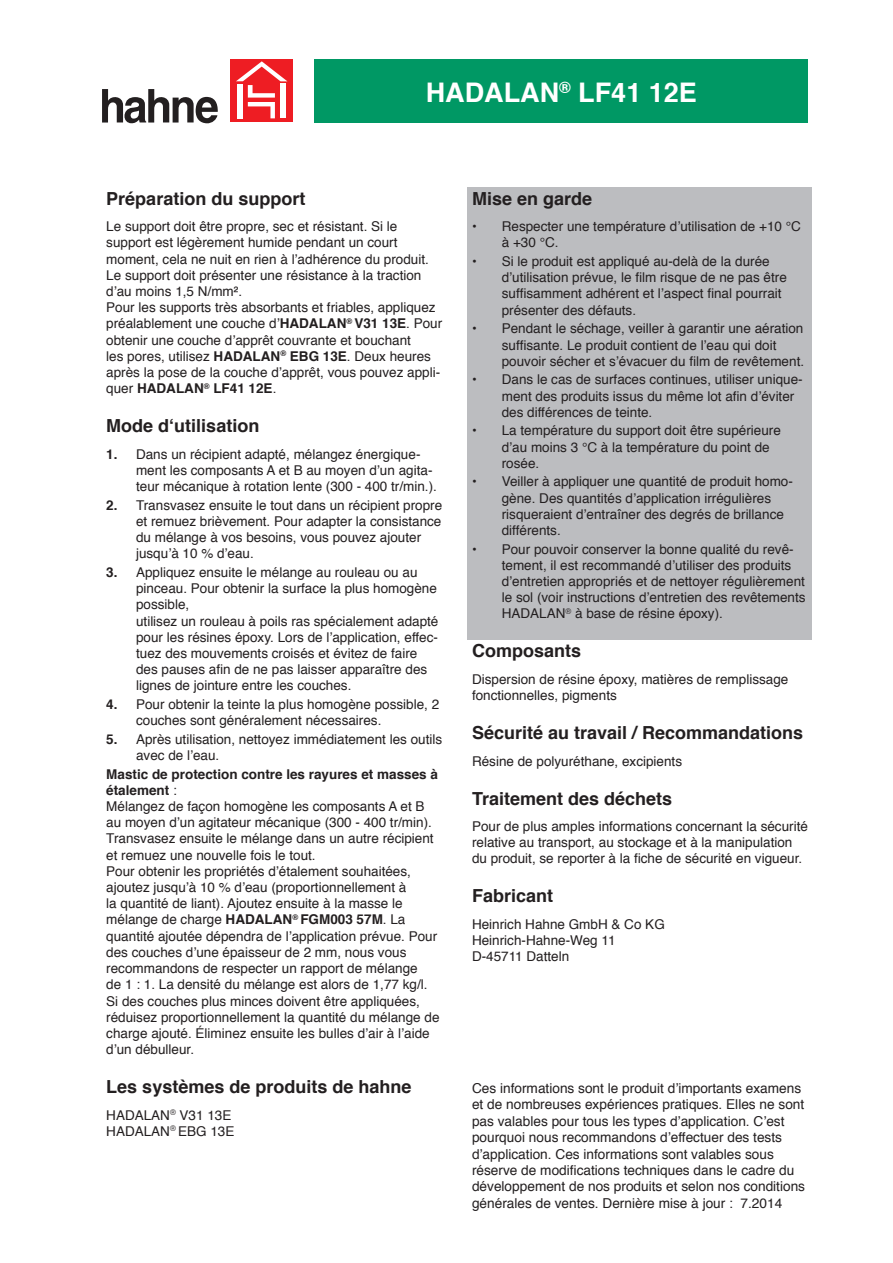
<style>
.page{position:relative;width:893px;height:1263px;background:#fff}
.page>*{position:absolute;margin:0;border:0;box-sizing:border-box;transform-origin:0 0}
.t1{font:700 27px "Helvetica";color:#fff}
.t2{font:700 18px "Helvetica";color:#231f20}
.t3{font:13.65px/16.4px "Helvetica";color:#231f20}
.t4{font:13.5px/16.2px "Helvetica";color:#231f20}
.t5{font:700 13.5px/16.2px "Helvetica";color:#231f20}
.s1{font-weight:700}
.s2{font-weight:400}
</style>
<div class="page">
<div style="left:230px;top:60px;width:63px;height:62px;background:#ee1d23"></div>
<svg style="left:236px;top:61px;width:51px;height:57px"></svg>
<div style="left:238px;top:84px;width:5px;height:34px;background:#fff"></div>
<div style="left:280px;top:84px;width:5px;height:34px;background:#fff"></div>
<svg style="left:102px;top:89px;width:116px;height:34px"></svg>
<div style="left:315px;top:60px;width:493px;height:63px;background:#009864"></div>
<div style="left:468px;top:187px;width:344px;height:30px;background:#bcbdc0"></div>
<div style="left:468px;top:217px;width:30px;height:35px;background:#bcbdc0"></div>
<div style="left:497px;top:217px;width:315px;height:35px;background:#bcbdc0"></div>
<div style="left:468px;top:252px;width:30px;height:67px;background:#bcbdc0"></div>
<div style="left:497px;top:252px;width:315px;height:67px;background:#bcbdc0"></div>
<div style="left:468px;top:319px;width:30px;height:51px;background:#bcbdc0"></div>
<div style="left:497px;top:319px;width:315px;height:51px;background:#bcbdc0"></div>
<div style="left:468px;top:370px;width:30px;height:51px;background:#bcbdc0"></div>
<div style="left:497px;top:370px;width:315px;height:51px;background:#bcbdc0"></div>
<div style="left:468px;top:421px;width:30px;height:51px;background:#bcbdc0"></div>
<div style="left:497px;top:421px;width:315px;height:51px;background:#bcbdc0"></div>
<div style="left:468px;top:472px;width:30px;height:68px;background:#bcbdc0"></div>
<div style="left:497px;top:472px;width:315px;height:68px;background:#bcbdc0"></div>
<div style="left:468px;top:539px;width:30px;height:84px;background:#bcbdc0"></div>
<div style="left:497px;top:539px;width:315px;height:84px;background:#bcbdc0"></div>
<div style="left:468px;top:623px;width:344px;height:17px;background:#bcbdc0"></div>
<p class="t1" style="left:426px;top:70px;width:273px">HADALAN<sup>®</sup> LF41 12E</p>
<p class="t2" style="left:106px;top:184px;width:201px">Préparation du support</p>
<p class="t4" style="left:106px;top:219px;width:324px">Le support doit être propre, sec et résistant. Si le support est légèrement humide pendant un court moment, cela ne nuit en rien à l’adhérence du produit.<br>Le support doit présenter une résistance à la traction d’au moins 1,5 N/mm².</p>
<p class="t4" style="left:106px;top:300px;width:337px">Pour les supports très absorbants et friables, appliquez préalablement une couche d’<span class="s1">HADALAN</span><sup>®</sup> <span class="s1">V31 13E</span>. Pour obtenir une couche d’apprêt couvrante et bouchant<br>les pores, utilisez <span class="s1">HADALAN</span><sup>®</sup> <span class="s1">EBG 13E</span>. Deux heures après la pose de la couche d’apprêt, vous pouvez appli&shy;quer <span class="s1">HADALAN</span><sup>®</sup> <span class="s1">LF41 12E</span>.</p>
<p class="t2" style="left:106px;top:411px;width:155px">Mode d‘utilisation</p>
<p class="t5" style="left:106px;top:446px;width:13px">1.</p>
<p class="t4" style="left:136px;top:446px;width:302px">Dans un récipient adapté, mélangez énergique&shy;ment les composants A et B au moyen d’un agita&shy;teur mécanique à rotation lente (300 - 400 tr/min.).</p>
<p class="t5" style="left:106px;top:497px;width:13px">2.</p>
<p class="t4" style="left:136px;top:497px;width:308px">Transvasez ensuite le tout dans un récipient propre et remuez brièvement. Pour adapter la consistance du mélange à vos besoins, vous pouvez ajouter jusqu’à 10 % d’eau.</p>
<p class="t5" style="left:106px;top:564px;width:13px">3.</p>
<p class="t4" style="left:136px;top:564px;width:302px">Appliquez ensuite le mélange au rouleau ou au pinceau. Pour obtenir la surface la plus homogène possible,</p>
<p class="t4" style="left:136px;top:613px;width:304px">utilisez un rouleau à poils ras spécialement adapté pour les résines époxy. Lors de l’application, effec&shy;tuez des mouvements croisés et évitez de faire des pauses afin de ne pas laisser apparaître des lignes de jointure entre les couches.</p>
<p class="t5" style="left:106px;top:696px;width:13px">4.</p>
<p class="t4" style="left:136px;top:696px;width:305px">Pour obtenir la teinte la plus homogène possible, 2 couches sont généralement nécessaires.</p>
<p class="t5" style="left:106px;top:731px;width:13px">5.</p>
<p class="t4" style="left:136px;top:731px;width:308px">Après utilisation, nettoyez immédiatement les outils avec de l’eau.</p>
<p class="t5" style="left:106px;top:766px;width:333px">Mastic de protection contre les rayures et masses à étalement <span class="s2">:</span></p>
<p class="t4" style="left:106px;top:799px;width:329px">Mélangez de façon homogène les composants A et B au moyen d’un agitateur mécanique (300 - 400 tr/min).<br>Transvasez ensuite le mélange dans un autre récipient et remuez une nouvelle fois le tout.</p>
<p class="t4" style="left:106px;top:863px;width:335px">Pour obtenir les propriétés d’étalement souhaitées, ajoutez jusqu’à 10 % d’eau (proportionnellement à<br>la quantité de liant). Ajoutez ensuite à la masse le mélange de charge <span class="s1">HADALAN</span><sup>®</sup> <span class="s1">FGM003 57M</span>. La quantité ajoutée dépendra de l’application prévue. Pour des couches d’une épaisseur de 2 mm, nous vous recommandons de respecter un rapport de mélange<br>de 1 : 1. La densité du mélange est alors de 1,77 kg/l.<br>Si des couches plus minces doivent être appliquées, réduisez proportionnellement la quantité du mélange de charge ajouté. Éliminez ensuite les bulles d’air à l’aide d’un débulleur.</p>
<p class="t2" style="left:106px;top:1072px;width:307px">Les systèmes de produits de hahne</p>
<p class="t4" style="left:106px;top:1107px;width:127px">HADALAN<sup>®</sup> V31 13E</p>
<p class="t4" style="left:106px;top:1123px;width:130px">HADALAN<sup>®</sup> EBG 13E</p>
<p class="t2" style="left:472px;top:184px;width:122px">Mise en garde</p>
<p class="t5" style="left:472px;top:219px;width:6px">•</p>
<p class="t4" style="left:502px;top:219px;width:301px">Respecter une température d’utilisation de +10 °C à +30 °C.</p>
<p class="t5" style="left:472px;top:253px;width:6px">•</p>
<p class="t4" style="left:502px;top:254px;width:287px">Si le produit est appliqué au-delà de la durée d’utilisation prévue, le film risque de ne pas être suffisamment adhérent et l’aspect final pourrait présenter des défauts.</p>
<p class="t5" style="left:472px;top:321px;width:6px">•</p>
<p class="t4" style="left:502px;top:321px;width:304px">Pendant le séchage, veiller à garantir une aération suffisante. Le produit contient de l’eau qui doit pouvoir sécher et s’évacuer du film de revêtement.</p>
<p class="t5" style="left:472px;top:372px;width:6px">•</p>
<p class="t4" style="left:502px;top:372px;width:302px">Dans le cas de surfaces continues, utiliser unique&shy;ment des produits issus du même lot afin d’éviter des différences de teinte.</p>
<p class="t5" style="left:472px;top:423px;width:6px">•</p>
<p class="t4" style="left:502px;top:423px;width:281px">La température du support doit être supérieure d’au moins 3 °C à la température du point de rosée.</p>
<p class="t5" style="left:472px;top:474px;width:6px">•</p>
<p class="t4" style="left:502px;top:474px;width:293px">Veiller à appliquer une quantité de produit homo&shy;gène. Des quantités d’application irrégulières risqueraient d’entraîner des degrés de brillance différents.</p>
<p class="t5" style="left:472px;top:541px;width:6px">•</p>
<p class="t4" style="left:502px;top:541px;width:305px">Pour pouvoir conserver la bonne qualité du revê&shy;tement, il est recommandé d’utiliser des produits d’entretien appropriés et de nettoyer régulièrement le sol (voir instructions d’entretien des revêtements HADALAN<sup>®</sup> à base de résine époxy).</p>
<p class="t2" style="left:472px;top:637px;width:111px">Composants</p>
<p class="t4" style="left:472px;top:671px;width:318px">Dispersion de résine époxy, matières de remplissage fonctionnelles, pigments</p>
<p class="t2" style="left:472px;top:718px;width:333px">Sécurité au travail / Recommandations</p>
<p class="t4" style="left:472px;top:753px;width:212px">Résine de polyuréthane, excipients</p>
<p class="t2" style="left:472px;top:784px;width:202px">Traitement des déchets</p>
<p class="t4" style="left:472px;top:818px;width:337px">Pour de plus amples informations concernant la sécurité relative au transport, au stockage et à la manipulation du produit, se reporter à la fiche de sécurité en vigueur.</p>
<p class="t2" style="left:472px;top:881px;width:83px">Fabricant</p>
<p class="t4" style="left:472px;top:916px;width:194px">Heinrich Hahne GmbH &amp; Co KG</p>
<p class="t4" style="left:472px;top:932px;width:145px">Heinrich-Hahne-Weg 11</p>
<p class="t4" style="left:472px;top:949px;width:99px">D-45711 Datteln</p>
<p class="t3" style="left:472px;top:1080px;width:335px">Ces informations sont le produit d’importants examens et de nombreuses expériences pratiques. Elles ne sont pas valables pour tous les types d’application. C’est pourquoi nous recommandons d’effectuer des tests d’application. Ces informations sont valables sous réserve de modifications techniques dans le cadre du développement de nos produits et selon nos conditions générales de ventes. Dernière mise à jour : 7.2014</p>
</div>
